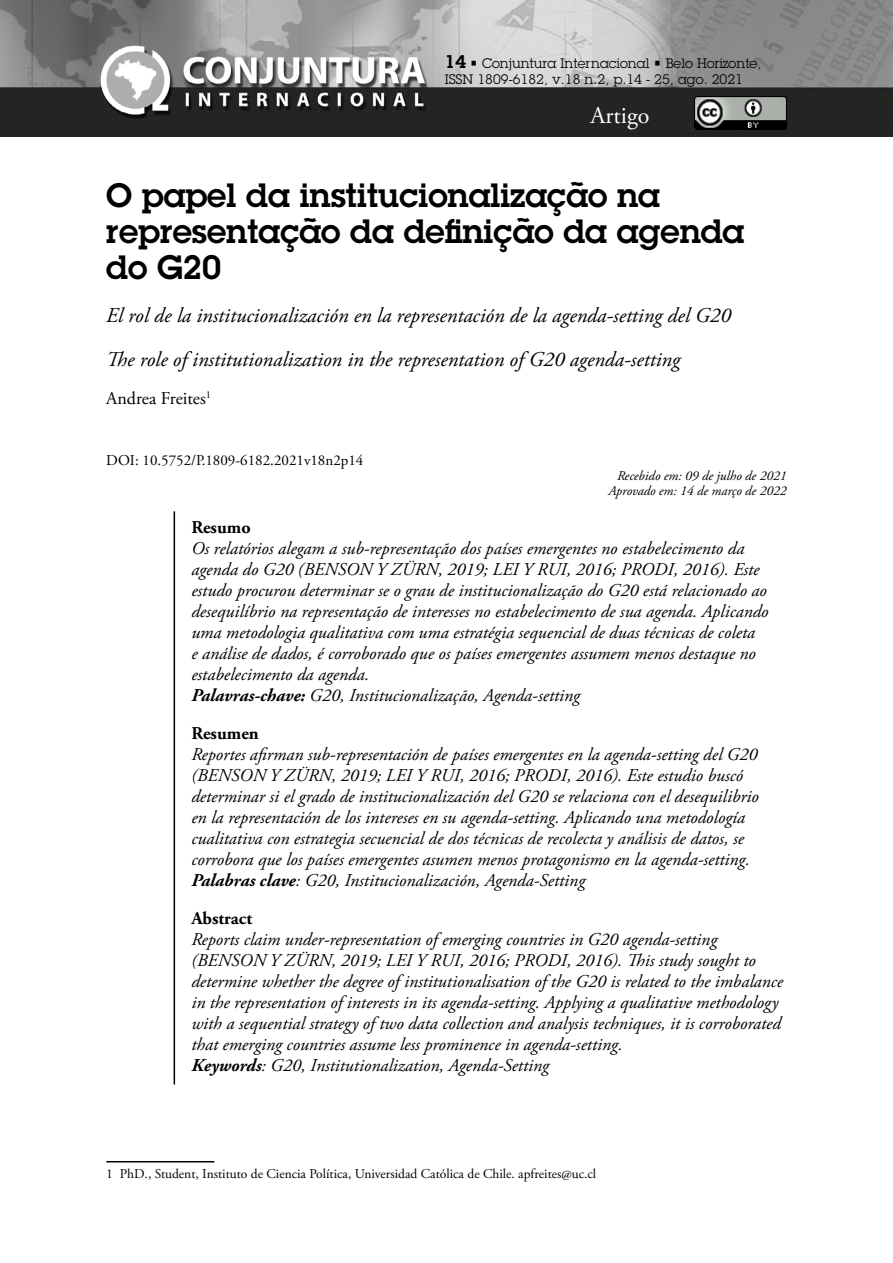
<style>
.page{position:relative;width:893px;height:1263px;background:#fff}
.page>*{position:absolute;margin:0;border:0;box-sizing:border-box;transform-origin:0 0}
._1_Titulo_artigo{font:600 33px/36px "Lubalin Graph Std";color:#000}
.t1{font:24px "Adobe Garamond Pro";color:#fff}
._1__Titulo_em_ingles{font:italic 21px "Adobe Garamond Pro";color:#000}
.Texto_Resumo{font:italic 18px/21px "Adobe Garamond Pro";color:#000}
.Resumo_Abstract{font:700 18px "Adobe Garamond Pro";color:#000}
.Autor{font:18px "Adobe Garamond Pro";color:#000}
.DOI{font:15px "Adobe Garamond Pro";color:#000}
.Referencias_bibliogr{font:13.5px "Adobe Garamond Pro";color:#000}
.t2{font:13.5px/16.2px "Lubalin Graph Std";color:#000}
.Recebimento_e_aprova{font:italic 13.5px "Adobe Garamond Pro";color:#000}
.s1{font-weight:600;font-size:18px}
.s2{font-weight:700}
</style>
<div class="page">
<hr style="left:174px;top:511px;width:1px;height:573px;background:#000">
<hr style="left:106px;top:1161px;width:108px;height:1px;background:#000">
<img style="left:0;top:0;width:893px;height:137px">
<img style="left:694px;top:97px;width:93px;height:32px">
<p class="t2" style="left:445px;top:55px;width:318px"><span class="s1">14</span> • Conjuntura Internacional • Belo Horizonte,<br>ISSN 1809-6182, v.18 n.2, p.14 - 25, ago. 2021</p>
<p class="t1" style="left:590px;top:101px;width:61px">Artigo</p>
<p class="_1_Titulo_artigo" style="left:106px;top:176px;width:640px">O papel da institucionalização na representação da definição da agenda do G20</p>
<p class="_1__Titulo_em_ingles" style="left:106px;top:303px;width:626px">El rol de la institucionalización en la representación de la agenda-setting del G20</p>
<p class="_1__Titulo_em_ingles" style="left:106px;top:346px;width:575px">The role of institutionalization in the representation of G20 agenda-setting</p>
<p class="Autor" style="left:106px;top:388px;width:106px">Andrea Freites<sup>1</sup></p>
<p class="DOI" style="left:106px;top:451px;width:259px">DOI: 10.5752/P.1809-6182.2021v18n2p14</p>
<p class="Recebimento_e_aprova" style="left:617px;top:467px;width:171px">Recebido em: 09 de julho de 2021</p>
<p class="Recebimento_e_aprova" style="left:608px;top:482px;width:180px">Aprovado em: 14 de março de 2022</p>
<p class="Resumo_Abstract" style="left:191px;top:517px;width:61px">Resumo</p>
<p class="Texto_Resumo" style="left:191px;top:538px;width:579px">Os relatórios alegam a sub-representação dos países emergentes no estabelecimento da agenda do G20 (BENSON Y ZÜRN, 2019; LEI Y RUI, 2016; PRODI, 2016). Este estudo procurou determinar se o grau de institucionalização do G20 está relacionado ao desequilíbrio na representação de interesses no estabelecimento de sua agenda. Aplicando uma metodologia qualitativa com uma estratégia sequencial de duas técnicas de coleta<br>e análise de dados, é corroborado que os países emergentes assumem menos destaque no estabelecimento da agenda.</p>
<p class="Texto_Resumo" style="left:191px;top:685px;width:390px"><span class="s2">Palavras-chave:</span> G20, Institucionalização, Agenda-setting</p>
<p class="Resumo_Abstract" style="left:191px;top:723px;width:69px">Resumen</p>
<p class="Texto_Resumo" style="left:191px;top:744px;width:569px">Reportes afirman sub-representación de países emergentes en la agenda-setting del G20 (BENSON Y ZÜRN, 2019; LEI Y RUI, 2016; PRODI, 2016). Este estudio buscó determinar si el grado de institucionalización del G20 se relaciona con el desequilibrio en la representación de los intereses en su agenda-setting. Aplicando una metodología cualitativa con estrategia secuencial de dos técnicas de recolecta y análisis de datos, se corrobora que los países emergentes asumen menos protagonismo en la agenda-setting.</p>
<p class="Texto_Resumo" style="left:191px;top:870px;width:395px"><span class="s2">Palabras clave</span>: G20, Institucionalización, Agenda-Setting</p>
<p class="Resumo_Abstract" style="left:191px;top:908px;width:62px">Abstract</p>
<p class="Texto_Resumo" style="left:191px;top:929px;width:593px">Reports claim under-representation of emerging countries in G20 agenda-setting (BENSON Y ZÜRN, 2019; LEI Y RUI, 2016; PRODI, 2016). This study sought to determine whether the degree of institutionalisation of the G20 is related to the imbalance in the representation of interests in its agenda-setting. Applying a qualitative methodology with a sequential strategy of two data collection and analysis techniques, it is corroborated that emerging countries assume less prominence in agenda-setting.</p>
<p class="Texto_Resumo" style="left:191px;top:1055px;width:359px"><span class="s2">Keywords</span>: G20, Institutionalization, Agenda-Setting</p>
<p class="Referencias_bibliogr" style="left:106px;top:1165px;width:491px">1 PhD., Student, Instituto de Ciencia Política, Universidad Católica de Chile. apfreites@uc.cl</p>
</div>
